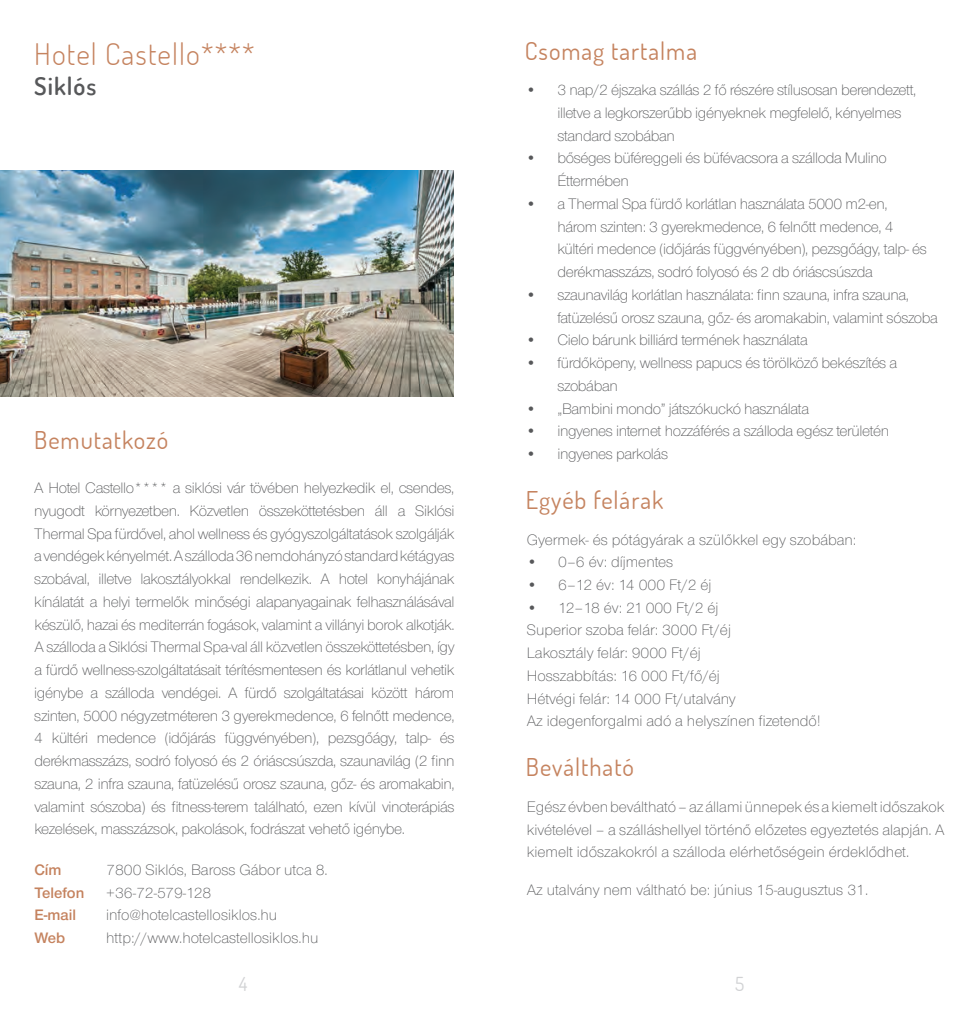
<style>
.page{position:relative;width:978px;height:1017px;background:#fff}
.page>*{position:absolute;margin:0;border:0;box-sizing:border-box;transform-origin:0 0}
.t1{font:300 29.75px "Dosis";letter-spacing:.04em;color:#c5835f}
.t2{font:24.5px "Dosis";letter-spacing:.04em;color:#c5835f}
.t3{font:600 24.5px "Dosis";letter-spacing:.04em;color:#57585a}
.t4{font:19.25px "Dosis";color:#d1d2d4}
.t5{font:300 15.75px/22.8px "Nimbus Sans Novus TOT";letter-spacing:-.025em;color:#57585a}
.t6{font:300 15.75px/22.8px "Nimbus Sans Novus TOT";color:#57585a}
.t7{font:15.75px/22.8px "Nimbus Sans Novus TOT Sem Bol";color:#c5835f}
</style>
<div class="page">
<img style="left:0;top:171px;width:453px;height:226px">
<h1 class="t1" style="left:34px;top:35px;width:222px">Hotel Castello****</h1>
<h2 class="t3" style="left:34px;top:70px;width:63px">Siklós</h2>
<h2 class="t2" style="left:34px;top:423px;width:135px">Bemutatkozó</h2>
<p class="t5" style="left:34px;top:477px;width:422px;text-align:justify">A Hotel Castello**** a siklósi vár tövében helyezkedik el, csendes, nyugodt környezetben. Közvetlen összeköttetésben áll a Siklósi Thermal Spa fürdővel, ahol wellness és gyógyszolgáltatások szolgálják a vendégek kényelmét. A szálloda 36 nemdohányzó standard kétágyas szobával, illetve lakosztályokkal rendelkezik. A hotel konyhájának kínálatát a helyi termelők minőségi alapanyagainak felhasználásával készülő, hazai és mediterrán fogások, valamint a villányi borok alkotják.<br>A szálloda a Siklósi Thermal Spa-val áll közvetlen összeköttetésben, így a fürdő wellness-szolgáltatásait térítésmentesen és korlátlanul vehetik igénybe a szálloda vendégei. A fürdő szolgáltatásai között három szinten, 5000 négyzetméteren 3 gyerekmedence, 6 felnőtt medence, 4 kültéri medence (időjárás függvényében), pezsgőágy, talp- és derékmasszázs, sodró folyosó és 2 óriáscsúszda, szaunavilág (2 finn szauna, 2 infra szauna, fatüzelésű orosz szauna, gőz- és aromakabin, valamint sószoba) és fitness-terem található, ezen kívül vinoterápiás kezelések, masszázsok, pakolások, fodrászat vehető igénybe.</p>
<p class="t6" style="left:106px;top:858px;width:223px">7800 Siklós, Baross Gábor utca 8. +36-72-579-128 info@hotelcastellosiklos.hu http://www.hotelcastellosiklos.hu</p>
<p class="t7" style="left:34px;top:858px;width:51px">Cím<br>Telefon<br>E-mail<br>Web</p>
<p class="t4" style="left:239px;top:971px;width:10px">4</p>
<h2 class="t2" style="left:525px;top:35px;width:173px">Csomag tartalma</h2>
<p class="t5" style="left:557px;top:79px;width:360px;text-indent:-32px">• 3 nap/2 éjszaka szállás 2 fő részére stílusosan berendezett, illetve a legkorszerűbb igényeknek megfelelő, kényelmes standard szobában</p>
<p class="t5" style="left:557px;top:147px;width:331px;text-indent:-31px">• bőséges büféreggeli és büfévacsora a szálloda Mulino<br>Éttermében</p>
<p class="t5" style="left:557px;top:192px;width:371px;text-indent:-32px">• a Thermal Spa fürdő korlátlan használata 5000 m2-en, három szinten: 3 gyerekmedence, 6 felnőtt medence, 4 kültéri medence (időjárás függvényében), pezsgőágy, talp- és derékmasszázs, sodró folyosó és 2 db óriáscsúszda</p>
<p class="t5" style="left:557px;top:283px;width:382px;text-indent:-32px">• szaunavilág korlátlan használata: finn szauna, infra szauna, fatüzelésű orosz szauna, gőz- és aromakabin, valamint sószoba</p>
<p class="t5" style="left:526px;top:329px;width:283px">• Cielo bárunk billiárd termének használata</p>
<p class="t5" style="left:557px;top:352px;width:341px;text-indent:-32px">• fürdőköpeny, wellness papucs és törölköző bekészítés a szobában</p>
<p class="t5" style="left:526px;top:397px;width:285px">• „Bambini mondo” játszókuckó használata</p>
<p class="t5" style="left:526px;top:420px;width:365px">• ingyenes internet hozzáférés a szálloda egész területén</p>
<p class="t5" style="left:525px;top:443px;width:144px">• ingyenes parkolás</p>
<h2 class="t2" style="left:525px;top:484px;width:139px">Egyéb felárak</h2>
<p class="t6" style="left:526px;top:528px;width:331px">Gyermek- és pótágyárak a szülőkkel egy szobában:</p>
<p class="t6" style="left:526px;top:551px;width:148px">• 0–6 év: díjmentes</p>
<p class="t6" style="left:526px;top:573px;width:186px">• 6–12 év: 14 000 Ft/2 éj</p>
<p class="t6" style="left:526px;top:596px;width:295px">• 12–18 év: 21 000 Ft/2 éj<br>Superior szoba felár: 3000 Ft/éj<br>Lakosztály felár: 9000 Ft/éj<br>Hosszabbítás: 16 000 Ft/fő/éj<br>Hétvégi felár: 14 000 Ft/utalvány<br>Az idegenforgalmi adó a helyszínen fizetendő!</p>
<h2 class="t2" style="left:525px;top:751px;width:109px">Beváltható</h2>
<p class="t5" style="left:526px;top:795px;width:419px;text-align:justify">Egész évben beváltható – az állami ünnepek és a kiemelt időszakok kivételével – a szálláshellyel történő előzetes egyeztetés alapján. A kiemelt időszakokról a szálloda elérhetőségein érdeklődhet.</p>
<p class="t6" style="left:526px;top:879px;width:343px">Az utalvány nem váltható be: június 15-augusztus 31.</p>
<p class="t4" style="left:735px;top:971px;width:11px">5</p>
</div>
